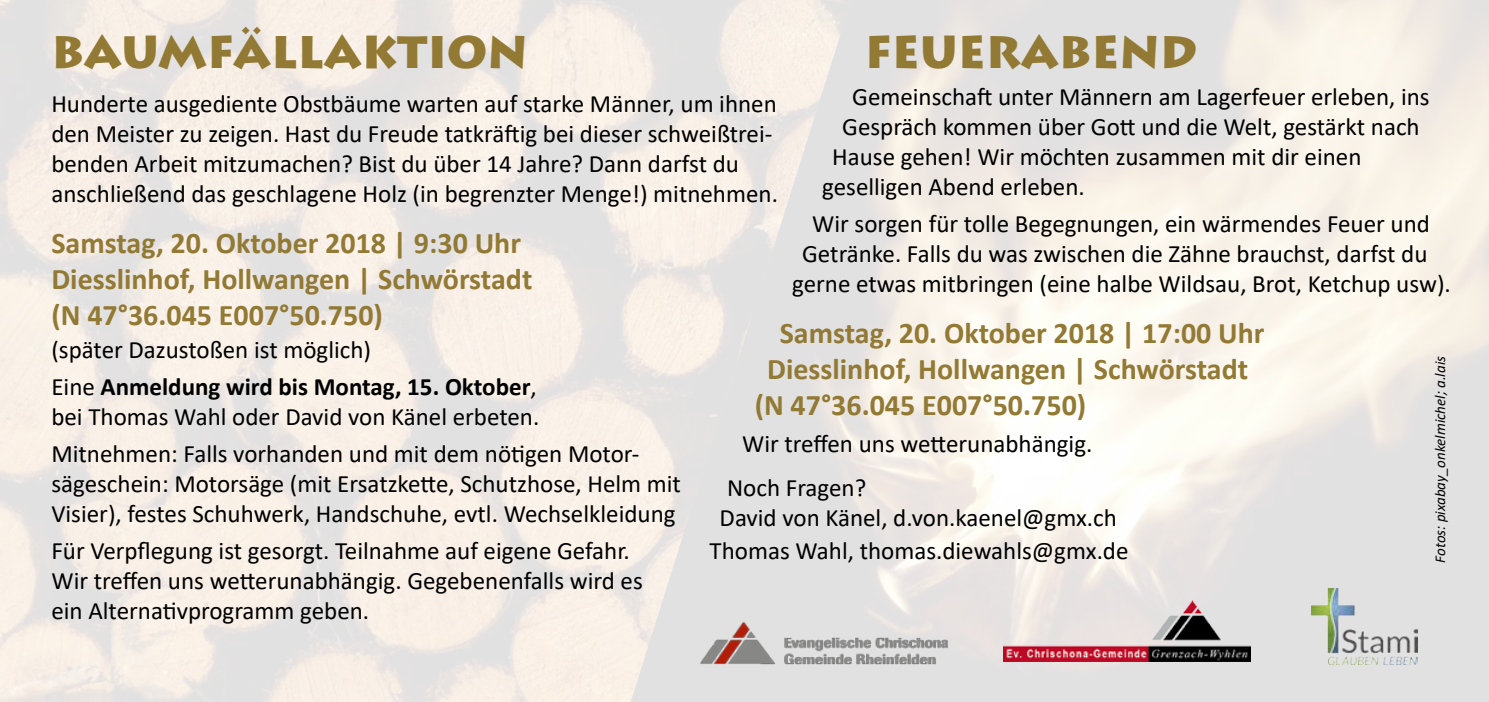
<style>
.page{position:relative;width:1489px;height:702px;background:#fff}
.page>*{position:absolute;margin:0;border:0;box-sizing:border-box;transform-origin:0 0}
.t1{font:900 45px "Lithos Pro";color:#927934}
.t2{font:700 30px/36px "Calibri";color:#927934}
.t3{font:25px/30px "Calibri";color:#000}
.t4{font:italic 15px "Calibri";color:#000}
.s1{font-weight:700}
</style>
<div class="page">
<img style="left:629px;top:0;width:859px;height:702px">
<img style="left:1003px;top:600px;width:246px;height:61px">
<img style="left:694px;top:578px;width:259px;height:124px">
<img style="left:1311px;top:588px;width:106px;height:76px">
<h1 class="t1" style="left:51px;top:24px;width:478px">BAUMFÄLLAKTION</h1>
<p class="t3" style="left:51px;top:88px;width:728px">Hunderte ausgediente Obstbäume warten auf starke Männer, um ihnen den Meister zu zeigen. Hast du Freude tatkräftig bei dieser schweißtrei&shy;benden Arbeit mitzumachen? Bist du über 14 Jahre? Dann darfst du anschließend das geschlagene Holz (in begrenzter Menge!) mitnehmen.</p>
<p class="t2" style="left:51px;top:224px;width:482px">Samstag, 20. Oktober 2018 | 9:30 Uhr<br>Diesslinhof, Hollwangen | Schwörstadt (N 47°36.045 E007°50.750)</p>
<p class="t3" style="left:51px;top:330px;width:487px;line-height:37px">(später Dazustoßen ist möglich)<br>Eine <span class="s1">Anmeldung wird bis Montag, 15. Oktober</span>,</p>
<p class="t3" style="left:51px;top:397px;width:589px;line-height:37px">bei Thomas Wahl oder David von Känel erbeten.<br>Mitnehmen: Falls vorhanden und mit dem nötigen Motor-</p>
<p class="t3" style="left:51px;top:468px;width:631px">sägeschein: Motorsäge (mit Ersatzkette, Schutzhose, Helm mit<br>Visier), festes Schuhwerk, Handschuhe, evtl. Wechselkleidung</p>
<p class="t3" style="left:51px;top:535px;width:593px">Für Verpflegung ist gesorgt. Teilnahme auf eigene Gefahr.<br>Wir treffen uns wetterunabhängig. Gegebenenfalls wird es ein Alternativprogramm geben.</p>
<h1 class="t1" style="left:864px;top:24px;width:334px">FEUERABEND</h1>
<p class="t3" style="left:852px;top:81px;width:579px">Gemeinschaft unter Männern am Lagerfeuer erleben, ins</p>
<p class="t3" style="left:842px;top:111px;width:579px">Gespräch kommen über Gott und die Welt, gestärkt nach</p>
<p class="t3" style="left:832px;top:141px;width:530px">Hause gehen! Wir möchten zusammen mit dir einen</p>
<p class="t3" style="left:822px;top:171px;width:264px">geselligen Abend erleben.</p>
<p class="t3" style="left:792px;top:208px;width:660px;text-align:center">Wir sorgen für tolle Begegnungen, ein wärmendes Feuer und<br>Getränke. Falls du was zwischen die Zähne brauchst, darfst du gerne etwas mitbringen (eine halbe Wildsau, Brot, Ketchup usw).</p>
<p class="t2" style="left:779px;top:314px;width:486px">Samstag, 20. Oktober 2018 | 17:00 Uhr</p>
<p class="t2" style="left:767px;top:350px;width:482px">Diesslinhof, Hollwangen | Schwörstadt</p>
<p class="t2" style="left:754px;top:386px;width:333px">(N 47°36.045 E007°50.750)</p>
<p class="t3" style="left:727px;top:421px;width:367px;line-height:44.2px;text-indent:15px">Wir treffen uns wetterunabhängig.<br>Noch Fragen?</p>
<p class="t3" style="left:709px;top:500px;width:420px;line-height:33px;text-align:center">David von Känel, d.von.kaenel@gmx.ch<br>Thomas Wahl, thomas.diewahls@gmx.de</p>
<p class="t4" style="left:1429px;top:562px;width:208px;rotate:-90deg">Fotos: pixabay_onkelmichel; a.lais</p>
</div>
